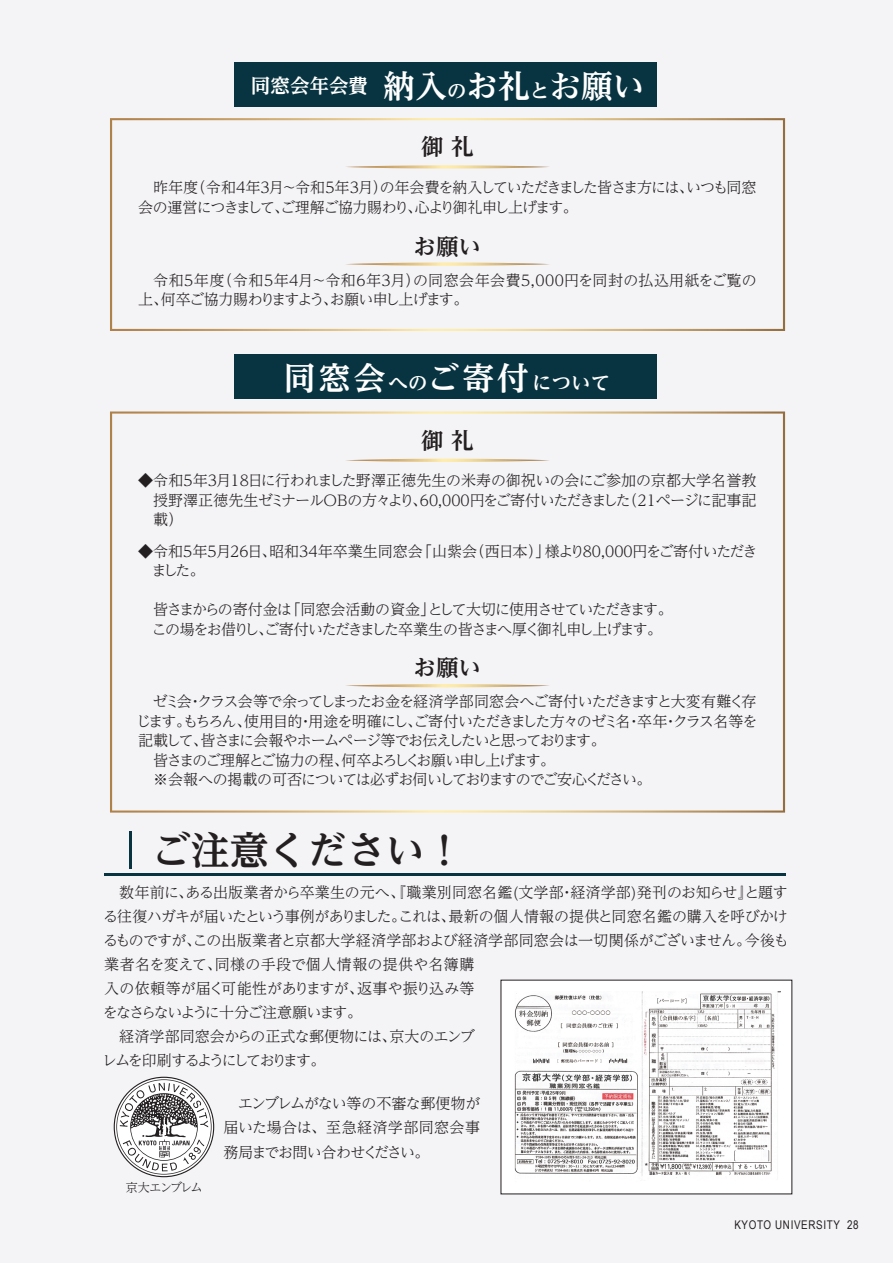
<style>
.page{position:relative;width:893px;height:1263px;background:#f4f3f6}
.page>*{position:absolute;margin:0;border:0;box-sizing:border-box;transform-origin:0 0}
.t1{font:700 39px "UD Reimin Pro";color:#231f20}
.t2{font:700 31.65px "UD Reimin Pro";letter-spacing:.1em;color:#fff}
.t3{font:700 22.5px "UD Reimin Pro";color:#231f20}
.t4{font:700 19.5px "UD Reimin Pro";color:#fff}
.t5{font:300 15px/19.5px "UD Reimin Pro";letter-spacing:-.045em;color:#231f20;text-align:justify}
.t6{font:300 15px/19.5px "UD Reimin Pro";color:#231f20}
.t7{font:300 15px "UD Reimin Pro";letter-spacing:-.085em;color:#231f20}
.t8{font:300 15px/19.5px "UD Reimin Pro";letter-spacing:-.08em;color:#231f20}
.t9{font:300 15px/19.5px "UD Reimin Pro";letter-spacing:.01em;color:#231f20}
.t10{font:300 15px "UD Reimin Pro";letter-spacing:.005em;color:#231f20}
.t11{font:300 15px "UD Reimin Pro";letter-spacing:-.005em;color:#231f20}
.t12{font:300 15px "UD Reimin Pro";letter-spacing:-.075em;color:#231f20}
.t13{font:300 15px "UD Reimin Pro";letter-spacing:-.07em;color:#231f20}
.t14{font:300 15px "UD Reimin Pro";letter-spacing:-.095em;color:#231f20}
.t15{font:300 15px "UD Reimin Pro";letter-spacing:.015em;color:#231f20}
.t16{font:300 15px "UD Reimin Pro";letter-spacing:-.01em;color:#231f20}
.t17{font:300 15px "UD Reimin Pro";letter-spacing:-.125em;color:#231f20}
.t18{font:300 15px "UD Reimin Pro";letter-spacing:-.145em;color:#231f20}
.t19{font:12px "Arial Narrow";letter-spacing:.055em;color:#231f20}
.t20{font:300 12px "UD Reimin Pro";letter-spacing:-.115em;color:#231f20}
.s1{font-size:31.65px}
.s2{font-family:"Hira Min Std W6";font-weight:400;font-size:31.65px}
.s3{font-size:19.5px}
</style>
<div class="page">
<svg style="left:110px;top:118px;width:675px;height:213px"></svg>
<svg style="left:345px;top:262px;width:205px;height:4px"></svg>
<svg style="left:345px;top:165px;width:205px;height:4px"></svg>
<div style="left:234px;top:62px;width:423px;height:45px;background:#083441"></div>
<svg style="left:110px;top:411px;width:675px;height:402px"></svg>
<svg style="left:345px;top:684px;width:205px;height:3px"></svg>
<svg style="left:345px;top:459px;width:205px;height:3px"></svg>
<div style="left:234px;top:355px;width:423px;height:44px;background:#083441"></div>
<div style="left:501px;top:980px;width:291px;height:214px;background:#fff"></div>
<img style="left:514px;top:991px;width:266px;height:187px">
<svg style="left:114px;top:1077px;width:100px;height:100px"></svg>
<hr style="left:104px;top:873px;width:682px;height:3px;background:#083441">
<hr style="left:129px;top:832px;width:3px;height:37px;background:#083441">
<h3 class="t4" style="left:251px;top:70px;width:395px">同窓会年会費 <span class="s1">納入</span>の<span class="s1">お礼</span>と<span class="s2">お</span><span class="s1">願い</span></h3>
<h3 class="t3" style="left:421px;top:128px;width:54px">御 礼</h3>
<p class="t5" style="left:138px;top:177px;width:620px;text-indent:15px">昨年度（令和4年3月～令和5年3月）の年会費を納入していただきました皆さま方には、いつも同窓会の運営につきまして、ご理解ご協力賜わり、心より御礼申し上げます。</p>
<h3 class="t3" style="left:413px;top:228px;width:69px">お願い</h3>
<p class="t9" style="left:138px;top:270px;width:620px;text-indent:15px">令和5年度（令和5年4月～令和6年3月）の同窓会年会費5,000円を同封の払込用紙をご覧の上、何卒ご協力賜わりますよう、お願い申し上げます。</p>
<h2 class="t2" style="left:284px;top:352px;width:328px">同窓会<span class="s3">への</span>ご寄付<span class="s3">について</span></h2>
<h3 class="t3" style="left:421px;top:422px;width:54px">御 礼</h3>
<p class="t5" style="left:153px;top:470px;width:605px;text-indent:-15px">◆令和5年3月18日に行われました野澤正徳先生の米寿の御祝いの会にご参加の京都大学名誉教授野澤正徳先生ゼミナールOBの方々より、60,000円をご寄付いただきました（2１ページに記事記載）</p>
<p class="t6" style="left:152px;top:541px;width:607px;text-indent:-14px">◆令和5年5月26日、昭和34年卒業生同窓会「山紫会（西日本）」様より80,000円をご寄付いただきました。</p>
<p class="t8" style="left:152px;top:599px;width:522px">皆さまからの寄付金は「同窓会活動の資金」として大切に使用させていただきます。この場をお借りし、ご寄付いただきました卒業生の皆さまへ厚く御礼申し上げます。</p>
<h3 class="t3" style="left:413px;top:650px;width:69px">お願い</h3>
<p class="t12" style="left:153px;top:689px;width:605px">ゼミ会・クラス会等で余ってしまったお金を経済学部同窓会へご寄付いただきますと大変有難く存</p>
<p class="t7" style="left:136px;top:709px;width:623px">じます。もちろん、使用目的・用途を明確にし、ご寄付いただきました方々のゼミ名・卒年・クラス名等を</p>
<p class="t14" style="left:138px;top:728px;width:469px">記載して、皆さまに会報やホームページ等でお伝えしたいと思っております。</p>
<p class="t7" style="left:153px;top:748px;width:404px">皆さまのご理解とご協力の程、何卒よろしくお願い申し上げます。</p>
<p class="t13" style="left:153px;top:767px;width:500px">※会報への掲載の可否については必ずお伺いしておりますのでご安心ください。</p>
<h1 class="t1" style="left:152px;top:818px;width:314px">ご注意ください！</h1>
<p class="t10" style="left:119px;top:880px;width:670px">数年前に、ある出版業者から卒業生の元へ、『職業別同窓名鑑(文学部・経済学部)発刊のお知らせ』と題す</p>
<p class="t5" style="left:103px;top:906px;width:686px">る往復ハガキが届いたという事例がありました。これは、最新の個人情報の提供と同窓名鑑の購入を呼びかけ</p>
<p class="t11" style="left:103px;top:928px;width:687px">るものですが、この出版業者と京都大学経済学部および経済学部同窓会は一切関係がございません。今後も</p>
<p class="t15" style="left:104px;top:952px;width:372px">業者名を変えて、同様の手段で個人情報の提供や名簿購</p>
<p class="t6" style="left:104px;top:978px;width:372px">入の依頼等が届く可能性がありますが、返事や振り込み等</p>
<p class="t17" style="left:103px;top:1000px;width:261px">をなさらないように十分ご注意願います。</p>
<p class="t16" style="left:119px;top:1024px;width:357px">経済学部同窓会からの正式な郵便物には、京大のエンブ</p>
<p class="t18" style="left:102px;top:1048px;width:225px">レムを印刷するようにしております。</p>
<p class="t20" style="left:126px;top:1178px;width:78px">京大エンブレム</p>
<p class="t5" style="left:223px;top:1091px;width:259px;line-height:24px;text-indent:15px">エンブレムがない等の不審な郵便物が届いた場合は、至急経済学部同窓会事務局までお問い合わせください。</p>
<p class="t19" style="left:734px;top:1215px;width:126px">KYOTO UNIVERSITY 28</p>
</div>
